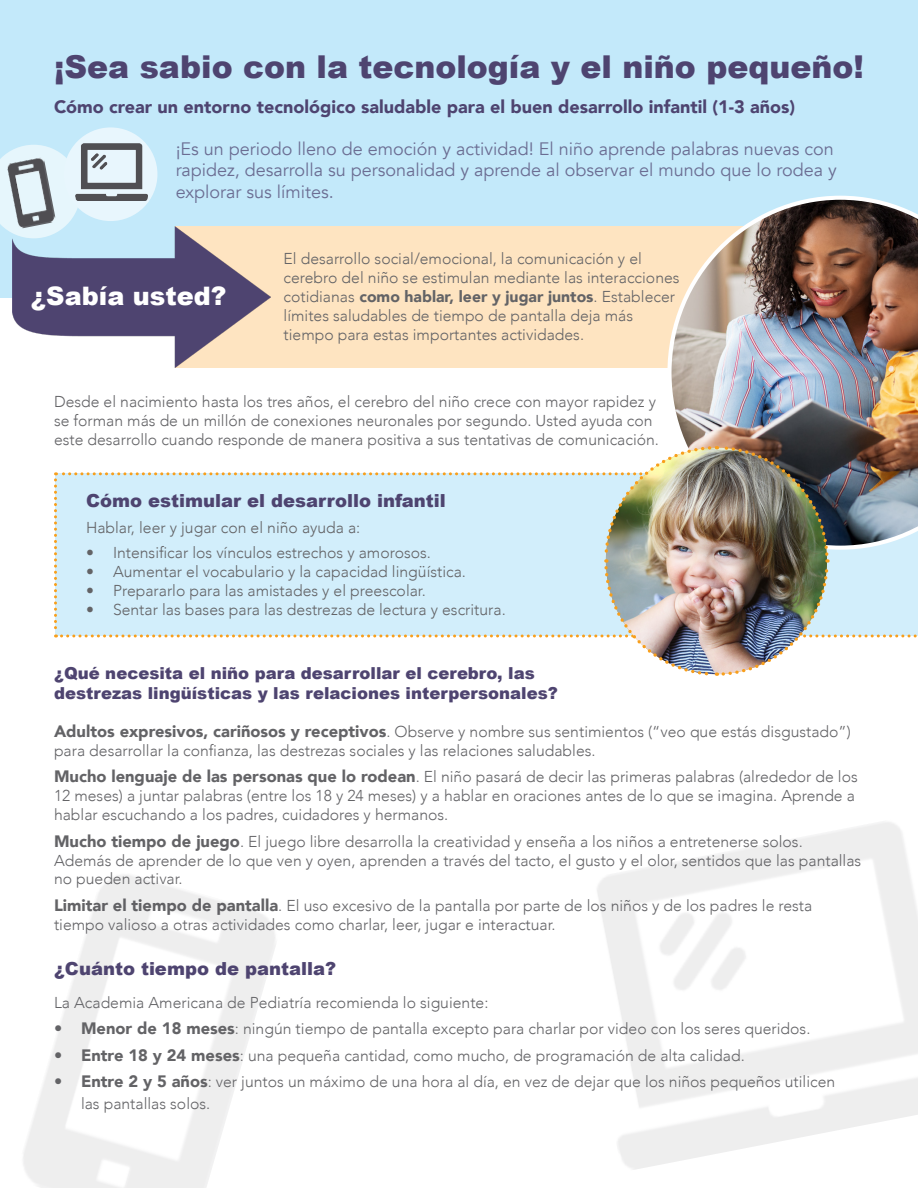
<style>
.page{position:relative;width:918px;height:1188px;background:#fff}
.page>*{position:absolute;margin:0;border:0;box-sizing:border-box;transform-origin:0 0}
.t1{font:900 31.5px "Arial";color:#4e4470}
.t2{font:900 25.5px "Arial";color:#fff}
.t3{font:18px/21.6px "Avenir";color:#4e4470}
.t4{font:900 18px "Avenir";color:#4e4470}
.t5{font:900 18px "Arial";color:#4e4470}
.t6{font:900 16.5px/19.8px "Arial";color:#4e4470}
.t7{font:300 15.75px/18.9px "Avenir";color:#636366}
.s1{font-weight:900}
.s2{font-weight:900;font-size:16.5px}
</style>
<div class="page">
<div style="left:0;top:0;width:918px;height:297px;background:#c3e9fa"></div>
<div style="left:176px;top:226px;width:742px;height:142px;background:#fee4c1"></div>
<svg style="left:0;top:145px;width:78px;height:88px"></svg>
<img style="left:7px;top:157px;width:49px;height:72px">
<div style="left:64px;top:127px;width:93px;height:94px;background:#e8f6fd;border-radius:50%"></div>
<img style="left:75px;top:143px;width:72px;height:58px">
<img style="left:13px;top:226px;width:257px;height:142px">
<img style="left:667px;top:196px;width:251px;height:248px">
<img style="left:54px;top:444px;width:864px;height:232px">
<p class="t1" style="left:54px;top:44px;width:811px">¡Sea sabio con la tecnología y el niño pequeño!</p>
<p class="t4" style="left:54px;top:91px;width:743px">Cómo crear un entorno tecnológico saludable para el buen desarrollo infantil (1-3 años)</p>
<p class="t3" style="left:176px;top:138px;width:663px">¡Es un periodo lleno de emoción y actividad! El niño aprende palabras nuevas con rapidez, desarrolla su personalidad y aprende al observar el mundo que lo rodea y explorar sus límites.</p>
<p class="t2" style="left:31px;top:278px;width:197px">¿Sabía usted?</p>
<p class="t7" style="left:284px;top:249px;width:397px">El desarrollo social/emocional, la comunicación y el cerebro del niño se estimulan mediante las interacciones cotidianas <span class="s1">como hablar, leer y jugar juntos</span>. Establecer límites saludables de tiempo de pantalla deja más tiempo para estas importantes actividades.</p>
<p class="t7" style="left:54px;top:392px;width:607px">Desde el nacimiento hasta los tres años, el cerebro del niño crece con mayor rapidez y se forman más de un millón de conexiones neuronales por segundo. Usted ayuda con este desarrollo cuando responde de manera positiva a sus tentativas de comunicación.</p>
<p class="t5" style="left:86px;top:487px;width:361px">Cómo estimular el desarrollo infantil</p>
<p class="t7" style="left:86px;top:518px;width:276px">Hablar, leer y jugar con el niño ayuda a:</p>
<p class="t7" style="left:86px;top:543px;width:346px">• Intensificar los vínculos estrechos y amorosos.</p>
<p class="t7" style="left:86px;top:562px;width:382px">• Aumentar el vocabulario y la capacidad lingüística.</p>
<p class="t7" style="left:86px;top:581px;width:341px">• Prepararlo para las amistades y el preescolar.</p>
<p class="t7" style="left:86px;top:600px;width:421px">• Sentar las bases para las destrezas de lectura y escritura.</p>
<p class="t6" style="left:54px;top:663px;width:505px">¿Qué necesita el niño para desarrollar el cerebro, las destrezas lingüísticas y las relaciones interpersonales?</p>
<p class="t7" style="left:54px;top:722px;width:798px"><span class="s2">Adultos expresivos, cariñosos y receptivos</span>. Observe y nombre sus sentimientos (“veo que estás disgustado”) para desarrollar la confianza, las destrezas sociales y las relaciones saludables.</p>
<p class="t7" style="left:54px;top:767px;width:805px"><span class="s2">Mucho lenguaje de las personas que lo rodean</span>. El niño pasará de decir las primeras palabras (alrededor de los<br>12 meses) a juntar palabras (entre los 18 y 24 meses) y a hablar en oraciones antes de lo que se imagina. Aprende a hablar escuchando a los padres, cuidadores y hermanos.</p>
<p class="t7" style="left:54px;top:832px;width:809px"><span class="s2">Mucho tiempo de juego</span>. El juego libre desarrolla la creatividad y enseña a los niños a entretenerse solos.<br>Además de aprender de lo que ven y oyen, aprenden a través del tacto, el gusto y el olor, sentidos que las pantallas no pueden activar.</p>
<p class="t7" style="left:54px;top:896px;width:760px"><span class="s2">Limitar el tiempo de pantalla</span>. El uso excesivo de la pantalla por parte de los niños y de los padres le resta tiempo valioso a otras actividades como charlar, leer, jugar e interactuar.</p>
<p class="t5" style="left:54px;top:956px;width:284px">¿Cuánto tiempo de pantalla?</p>
<p class="t7" style="left:54px;top:993px;width:436px">La Academia Americana de Pediatría recomienda lo siguiente:</p>
<p class="t7" style="left:54px;top:1019px;width:758px"><span class="s2">• Menor de 18 meses</span>: ningún tiempo de pantalla excepto para charlar por video con los seres queridos.</p>
<p class="t7" style="left:54px;top:1046px;width:692px"><span class="s2">• Entre 18 y 24 meses</span>: una pequeña cantidad, como mucho, de programación de alta calidad.</p>
<p class="t7" style="left:81px;top:1071px;width:756px;line-height:21.6px;text-indent:-27px"><span class="s2">• Entre 2 y 5 años</span>: ver juntos un máximo de una hora al día, en vez de dejar que los niños pequeños utilicen las pantallas solos.</p>
</div>
